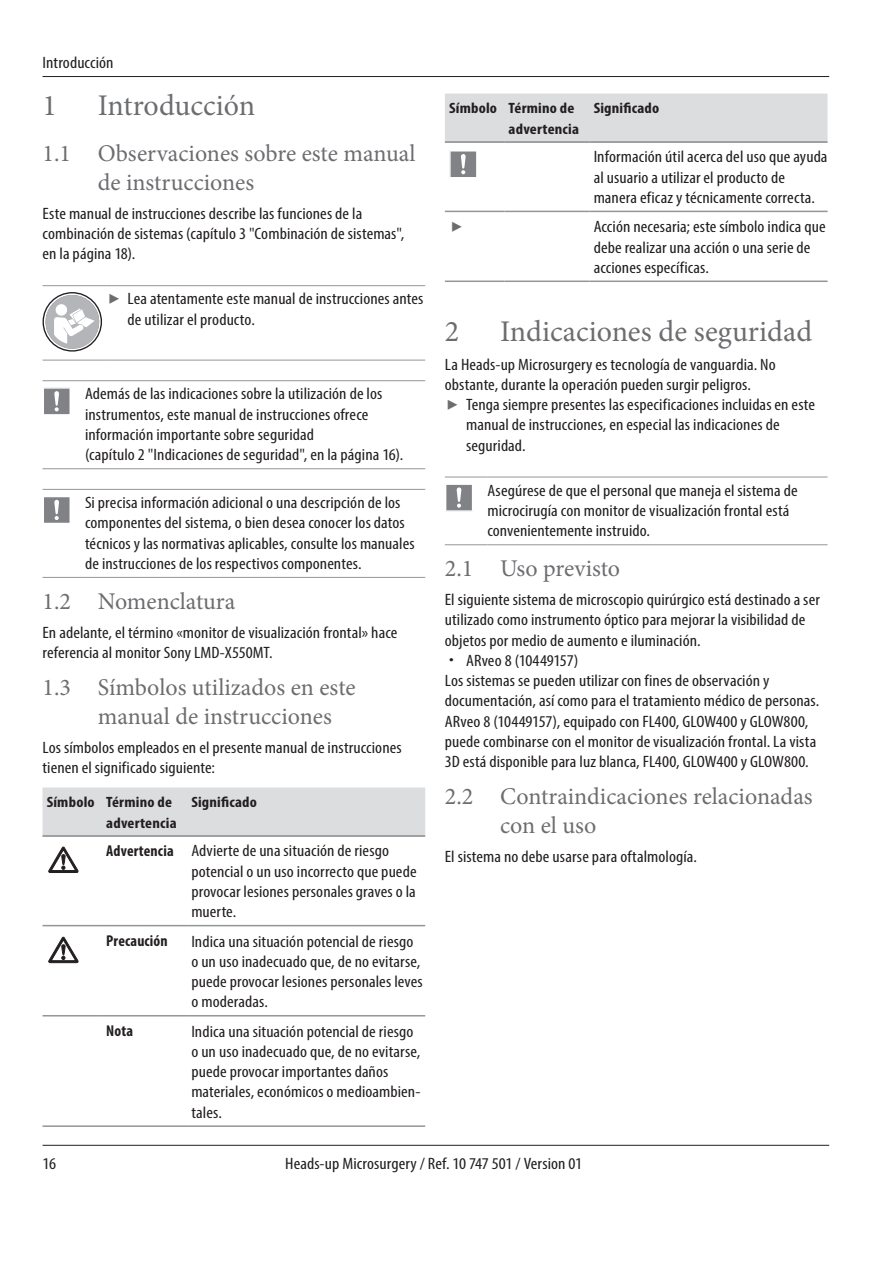
<style>
.page{position:relative;width:893px;height:1263px;background:#fff}
.page>*{position:absolute;margin:0;border:0;box-sizing:border-box;transform-origin:0 0}
.t1{font:30px "Minion Pro";color:#6c6d70}
.t2{font:24px/28.8px "Minion Pro";color:#6c6d70}
.Leica_Grundtext{font:condensed 16.5px/20.2px "Myriad Pro";letter-spacing:.005em;color:#231f20;scale:1.1 1}
.Hinweis_Text{font:condensed 16.5px/20.2px "Myriad Pro";letter-spacing:.005em;color:#231f20;scale:1.1 1}
.Leica_Grundtext_fet{font:700 condensed 15.75px "Myriad Pro";letter-spacing:.01em;color:#231f20}
.Leica_Tabelle_Kopfz{font:700 condensed 15px/20.2px "Myriad Pro";letter-spacing:.01em;color:#231f20;scale:1.1 1}
</style>
<div class="page">
<hr style="left:43px;top:76px;width:786px;height:1px;background:#231f20">
<hr style="left:43px;top:1145px;width:786px;height:1px;background:#231f20">
<hr style="left:43px;top:285px;width:63px;height:1px;background:#939598">
<hr style="left:106px;top:285px;width:319px;height:1px;background:#939598">
<hr style="left:43px;top:360px;width:63px;height:1px;background:#939598">
<hr style="left:106px;top:360px;width:319px;height:1px;background:#939598">
<svg style="left:43px;top:292px;width:59px;height:58px"></svg>
<div style="left:43px;top:292px;width:59px;height:60px;border:1px solid #231f20;border-radius:50%"></div>
<hr style="left:43px;top:380px;width:42px;height:1px;background:#939598">
<hr style="left:85px;top:380px;width:340px;height:1px;background:#939598">
<hr style="left:43px;top:468px;width:42px;height:1px;background:#939598">
<hr style="left:85px;top:468px;width:340px;height:1px;background:#939598">
<svg style="left:43px;top:387px;width:28px;height:28px"></svg>
<hr style="left:43px;top:489px;width:42px;height:1px;background:#939598">
<hr style="left:85px;top:489px;width:340px;height:1px;background:#939598">
<hr style="left:43px;top:577px;width:42px;height:1px;background:#939598">
<hr style="left:85px;top:577px;width:340px;height:1px;background:#939598">
<svg style="left:44px;top:497px;width:26px;height:26px"></svg>
<div style="left:43px;top:787px;width:382px;height:49px;background:#dcdddf"></div>
<hr style="left:43px;top:1015px;width:59px;height:1px;background:#939598">
<hr style="left:102px;top:1015px;width:85px;height:1px;background:#939598">
<hr style="left:187px;top:1015px;width:238px;height:1px;background:#939598">
<hr style="left:43px;top:1125px;width:59px;height:2px;background:#939598">
<hr style="left:102px;top:1125px;width:85px;height:2px;background:#939598">
<hr style="left:187px;top:1125px;width:238px;height:2px;background:#939598">
<hr style="left:43px;top:836px;width:59px;height:1px;background:#57585a">
<hr style="left:102px;top:836px;width:85px;height:1px;background:#57585a">
<hr style="left:187px;top:836px;width:238px;height:1px;background:#57585a">
<hr style="left:43px;top:925px;width:59px;height:1px;background:#939598">
<hr style="left:102px;top:925px;width:85px;height:1px;background:#939598">
<hr style="left:187px;top:925px;width:238px;height:1px;background:#939598">
<svg style="left:48px;top:847px;width:30px;height:26px"></svg>
<svg style="left:49px;top:936px;width:30px;height:28px"></svg>
<svg style="left:48px;top:937px;width:30px;height:26px"></svg>
<div style="left:445px;top:94px;width:383px;height:48px;background:#dcdddf"></div>
<hr style="left:445px;top:211px;width:59px;height:1px;background:#939598">
<hr style="left:504px;top:211px;width:85px;height:1px;background:#939598">
<hr style="left:589px;top:211px;width:239px;height:1px;background:#939598">
<hr style="left:445px;top:281px;width:59px;height:1px;background:#939598">
<hr style="left:504px;top:281px;width:85px;height:1px;background:#939598">
<hr style="left:589px;top:281px;width:239px;height:1px;background:#939598">
<hr style="left:445px;top:142px;width:59px;height:1px;background:#57585a">
<hr style="left:504px;top:142px;width:85px;height:1px;background:#57585a">
<hr style="left:589px;top:142px;width:239px;height:1px;background:#57585a">
<svg style="left:449px;top:150px;width:28px;height:28px"></svg>
<hr style="left:445px;top:477px;width:42px;height:1px;background:#939598">
<hr style="left:487px;top:477px;width:341px;height:1px;background:#939598">
<hr style="left:445px;top:544px;width:42px;height:1px;background:#939598">
<hr style="left:487px;top:544px;width:341px;height:1px;background:#939598">
<svg style="left:445px;top:484px;width:28px;height:28px"></svg>
<p class="Leica_Grundtext" style="left:43px;top:52px;width:66px">Introducción</p>
<p class="t1" style="left:43px;top:86px;width:16px">1</p>
<p class="t1" style="left:98px;top:86px;width:159px">Introducción</p>
<p class="t2" style="left:98px;top:139px;width:319px;text-indent:-55px">1.1 Observaciones sobre este manual de instrucciones</p>
<p class="Leica_Grundtext" style="left:43px;top:203px;width:331px">Este manual de instrucciones describe las funciones de la combinación de sistemas (capítulo 3 "Combinación de sistemas", en la página 18).</p>
<p class="Leica_Grundtext" style="left:128px;top:289px;width:271px">Lea atentamente este manual de instrucciones antes de utilizar el producto.</p>
<p class="Leica_Grundtext" style="left:85px;top:384px;width:291px">Además de las indicaciones sobre la utilización de los instrumentos, este manual de instrucciones ofrece información importante sobre seguridad<br>(capítulo 2 "Indicaciones de seguridad", en la página 16).</p>
<p class="Leica_Grundtext" style="left:85px;top:492px;width:301px">Si precisa información adicional o una descripción de los componentes del sistema, o bien desea conocer los datos técnicos y las normativas aplicables, consulte los manuales de instrucciones de los respectivos componentes.</p>
<p class="t2" style="left:43px;top:587px;width:194px">1.2 Nomenclatura</p>
<p class="Leica_Grundtext" style="left:43px;top:622px;width:324px">En adelante, el término «monitor de visualización frontal» hace referencia al monitor Sony LMD-X550MT.</p>
<p class="t2" style="left:98px;top:673px;width:259px;text-indent:-55px">1.3 Símbolos utilizados en este manual de instrucciones</p>
<p class="Leica_Grundtext" style="left:43px;top:737px;width:328px">Los símbolos empleados en el presente manual de instrucciones tienen el significado siguiente:</p>
<p class="Leica_Tabelle_Kopfz" style="left:47px;top:792px;width:45px">Símbolo</p>
<p class="Leica_Tabelle_Kopfz" style="left:106px;top:792px;width:65px">Término de advertencia</p>
<p class="Leica_Tabelle_Kopfz" style="left:191px;top:792px;width:61px">Significado</p>
<p class="Leica_Grundtext_fet" style="left:106px;top:841px;width:69px">Advertencia</p>
<p class="Leica_Grundtext" style="left:191px;top:840px;width:206px">Advierte de una situación de riesgo potencial o un uso incorrecto que puede provocar lesiones personales graves o la muerte.</p>
<p class="Leica_Grundtext_fet" style="left:106px;top:931px;width:63px">Precaución</p>
<p class="Leica_Grundtext" style="left:191px;top:931px;width:212px">Indica una situación potencial de riesgo o un uso inadecuado que, de no evitarse, puede provocar lesiones personales leves o moderadas.</p>
<p class="Leica_Grundtext_fet" style="left:106px;top:1021px;width:28px">Nota</p>
<p class="Leica_Grundtext" style="left:191px;top:1021px;width:210px">Indica una situación potencial de riesgo o un uso inadecuado que, de no evitarse, puede provocar importantes daños materiales, económicos o medioambien&shy;tales.</p>
<p class="Leica_Tabelle_Kopfz" style="left:449px;top:98px;width:45px">Símbolo</p>
<p class="Leica_Tabelle_Kopfz" style="left:509px;top:98px;width:65px">Término de advertencia</p>
<p class="Leica_Tabelle_Kopfz" style="left:594px;top:98px;width:61px">Significado</p>
<p class="Leica_Grundtext" style="left:594px;top:147px;width:214px">Información útil acerca del uso que ayuda al usuario a utilizar el producto de manera eficaz y técnicamente correcta.</p>
<p class="Leica_Grundtext" style="left:594px;top:216px;width:212px">Acción necesaria; este símbolo indica que debe realizar una acción o una serie de acciones específicas.</p>
<p class="t1" style="left:445px;top:311px;width:16px">2</p>
<p class="t1" style="left:500px;top:311px;width:314px">Indicaciones de seguridad</p>
<p class="Leica_Grundtext" style="left:445px;top:354px;width:302px">La Heads-up Microsurgery es tecnología de vanguardia. No obstante, durante la operación pueden surgir peligros.</p>
<p class="Leica_Grundtext" style="left:466px;top:394px;width:319px">Tenga siempre presentes las especificaciones incluidas en este manual de instrucciones, en especial las indicaciones de seguridad.</p>
<p class="Hinweis_Text" style="left:487px;top:480px;width:284px">Asegúrese de que el personal que maneja el sistema de microcirugía con monitor de visualización frontal está convenientemente instruido.</p>
<p class="t2" style="left:445px;top:554px;width:177px">2.1 Uso previsto</p>
<p class="Leica_Grundtext" style="left:445px;top:589px;width:342px">El siguiente sistema de microscopio quirúrgico está destinado a ser utilizado como instrumento óptico para mejorar la visibilidad de objetos por medio de aumento e iluminación.</p>
<p class="Leica_Grundtext" style="left:449px;top:650px;width:119px">• ARveo 8 (10449157)</p>
<p class="Leica_Grundtext" style="left:445px;top:670px;width:342px">Los sistemas se pueden utilizar con fines de observación y documentación, así como para el tratamiento médico de personas.<br>ARveo 8 (10449157), equipado con FL400, GLOW400 y GLOW800, puede combinarse con el monitor de visualización frontal. La vista 3D está disponible para luz blanca, FL400, GLOW400 y GLOW800.</p>
<p class="t2" style="left:500px;top:782px;width:314px;text-indent:-55px">2.2 Contraindicaciones relacionadas con el uso</p>
<p class="Leica_Grundtext" style="left:445px;top:846px;width:231px">El sistema no debe usarse para oftalmología.</p>
<p class="Leica_Grundtext" style="left:43px;top:1153px;width:14px">16</p>
<p class="Leica_Grundtext" style="left:285px;top:1153px;width:271px">Heads-up Microsurgery / Ref. 10 747 501 / Version 01</p>
</div>
